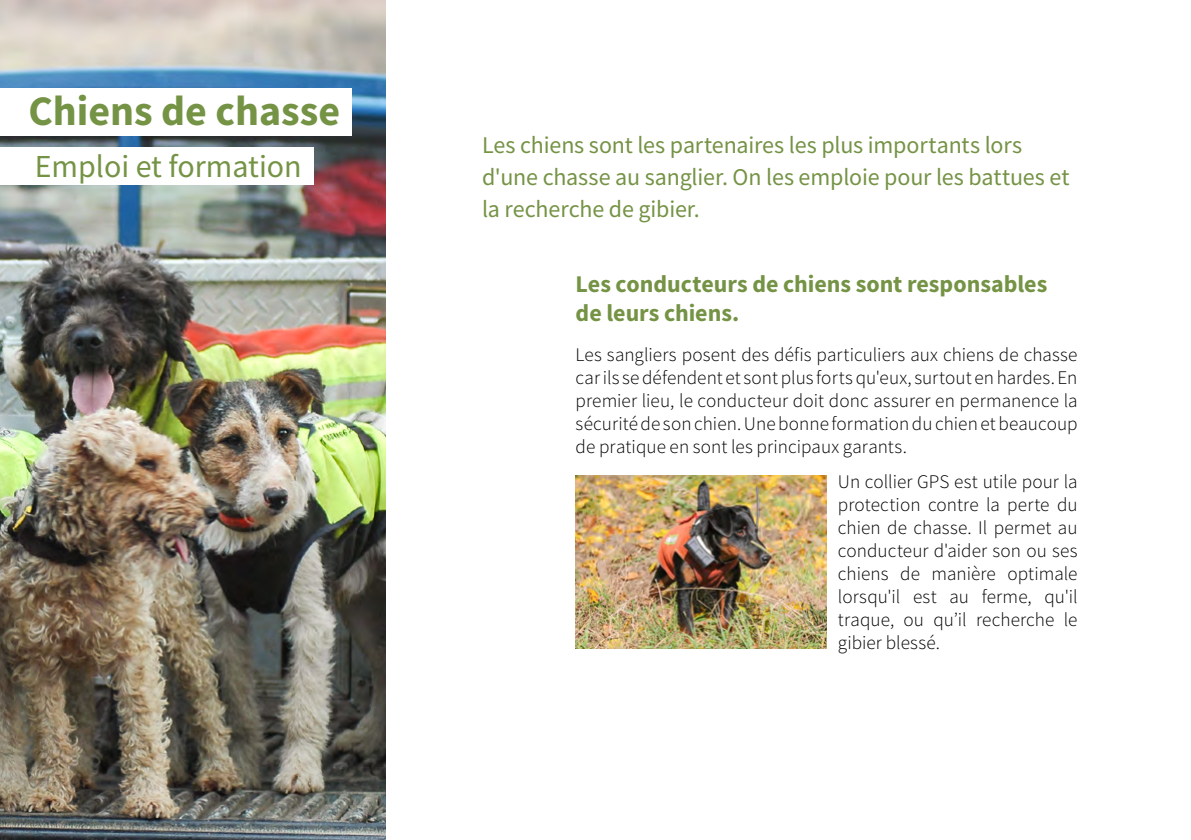
<style>
.page{position:relative;width:1191px;height:840px;background:#fff}
.page>*{position:absolute;margin:0;border:0;box-sizing:border-box;transform-origin:0 0}
.t1{font:700 42px "Source Sans Pro";color:#759345}
.t2{font:32px "Source Sans Pro";color:#759345}
.t3{font:24px/32px "Source Sans Pro";letter-spacing:-.005em;color:#759345}
.t4{font:700 24px/28.8px "Source Sans Pro";color:#759345}
.t5{font:300 19.2px/23px "Source Sans Pro";letter-spacing:.005em;color:#000;text-align:justify}
</style>
<div class="page">
<img style="left:575px;top:475px;width:251px;height:173px">
<img style="left:0;top:0;width:386px;height:839px">
<div style="left:0;top:88px;width:351px;height:48px;background:#fff"></div>
<div style="left:0;top:147px;width:313px;height:38px;background:#fff"></div>
<h1 class="t1" style="left:28px;top:83px;width:313px">Chiens de chasse</h1>
<h2 class="t2" style="left:35px;top:146px;width:268px">Emploi et formation</h2>
<p class="t3" style="left:482px;top:129px;width:589px">Les chiens sont les partenaires les plus importants lors d'une chasse au sanglier. On les emploie pour les battues et la recherche de gibier.</p>
<p class="t4" style="left:575px;top:269px;width:473px">Les conducteurs de chiens sont responsables de leurs chiens.</p>
<p class="t5" style="left:575px;top:343px;width:503px">Les sangliers posent des défis particuliers aux chiens de chasse car ils se défendent et sont plus forts qu'eux, surtout en hardes. En premier lieu, le conducteur doit donc assurer en permanence la sécurité de son chien. Une bonne formation du chien et beaucoup de pratique en sont les principaux garants.</p>
<p class="t5" style="left:838px;top:469px;width:241px">Un collier GPS est utile pour la protection contre la perte du chien de chasse. Il permet au conducteur d'aider son ou ses chiens de manière optimale lorsqu'il est au ferme, qu'il traque, ou qu’il recherche le gibier blessé.</p>
</div>
